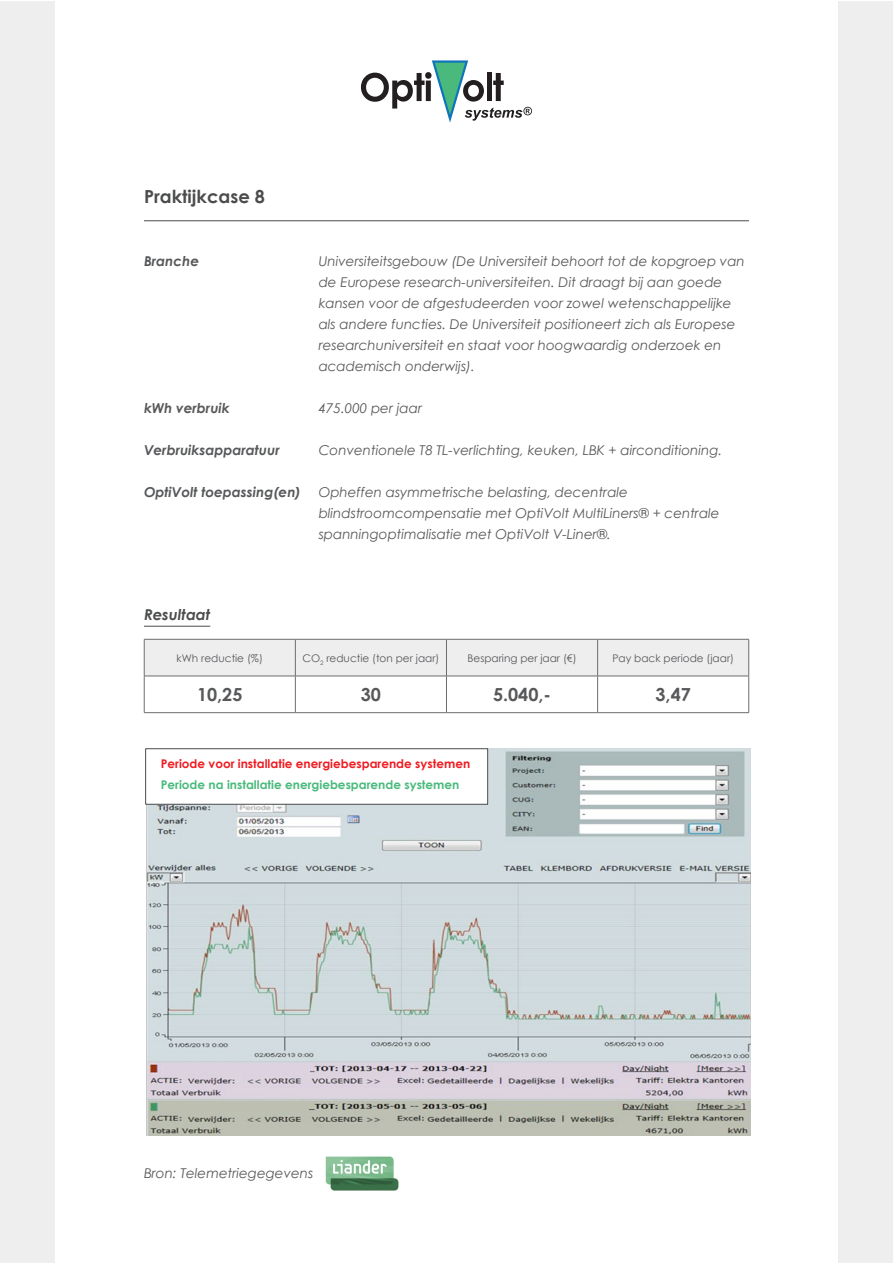
<style>
.page{position:relative;width:893px;height:1263px;background:#fff}
.page>*{position:absolute;margin:0;border:0;box-sizing:border-box;transform-origin:0 0}
.t1{font:700 18px "Century Gothic";color:#57585a}
.t2{font:700 18px "Century Gothic";color:#4b4c4d}
.t3{font:italic 700 15px "Century Gothic";color:#4b4c4d}
.t4{font:italic 700 13.65px "Century Gothic";color:#57585a}
.t5{font:italic 13.5px/21px "Century Gothic";color:#57585a}
.t6{font:700 12px "Century Gothic";color:#ee1d23}
.t7{font:700 12px "Century Gothic";color:#49ba7c}
.t8{font:10.5px "Century Gothic";color:#57585a}
</style>
<div class="page">
<div style="left:0;top:1px;width:54px;height:1262px;background:#eeeeef"></div>
<hr style="left:144px;top:220px;width:605px;height:1px;background:#4b4c4d">
<div style="left:839px;top:1px;width:54px;height:1262px;background:#eeeeef"></div>
<svg style="left:361px;top:60px;width:171px;height:63px"></svg>
<img style="left:147px;top:748px;width:604px;height:387px">
<div style="left:145px;top:640px;width:603px;height:36px;background:#eeeeef"></div>
<hr style="left:295px;top:639px;width:1px;height:37px;background:#6c6d70">
<hr style="left:597px;top:639px;width:1px;height:37px;background:#6c6d70">
<hr style="left:144px;top:676px;width:151px;height:1px;background:#6c6d70">
<hr style="left:295px;top:676px;width:151px;height:1px;background:#6c6d70">
<hr style="left:295px;top:676px;width:1px;height:36px;background:#6c6d70">
<hr style="left:446px;top:676px;width:152px;height:1px;background:#6c6d70">
<hr style="left:598px;top:676px;width:151px;height:1px;background:#6c6d70">
<hr style="left:597px;top:676px;width:1px;height:36px;background:#6c6d70">
<hr style="left:446px;top:639px;width:1px;height:37px;background:#6c6d70">
<hr style="left:446px;top:676px;width:1px;height:36px;background:#6c6d70">
<hr style="left:144px;top:639px;width:151px;height:1px;background:#6c6d70">
<hr style="left:144px;top:639px;width:1px;height:37px;background:#6c6d70">
<hr style="left:295px;top:639px;width:151px;height:1px;background:#6c6d70">
<hr style="left:446px;top:639px;width:152px;height:1px;background:#6c6d70">
<hr style="left:598px;top:639px;width:151px;height:1px;background:#6c6d70">
<hr style="left:748px;top:639px;width:1px;height:37px;background:#6c6d70">
<hr style="left:144px;top:676px;width:1px;height:36px;background:#6c6d70">
<hr style="left:748px;top:676px;width:1px;height:36px;background:#6c6d70">
<hr style="left:144px;top:712px;width:151px;height:1px;background:#6c6d70">
<hr style="left:295px;top:712px;width:151px;height:1px;background:#6c6d70">
<hr style="left:446px;top:712px;width:152px;height:1px;background:#6c6d70">
<hr style="left:598px;top:712px;width:151px;height:1px;background:#6c6d70">
<hr style="left:144px;top:626px;width:66px;height:1px;background:#4b4c4d">
<img style="left:326px;top:1156px;width:72px;height:34px">
<div style="left:146px;top:749px;width:342px;height:55px;background:#fff"></div>
<div style="left:145px;top:748px;width:343px;height:56px;border:1px solid #4b4c4d"></div>
<div style="left:162px;top:1102px;width:147px;height:10px;background:#bdc0b1"></div>
<div style="left:164px;top:1064px;width:146px;height:9px;background:#ddd3e0"></div>
<h1 class="t2" style="left:144px;top:183px;width:122px">Praktijkcase 8</h1>
<p class="t4" style="left:144px;top:250px;width:57px">Branche</p>
<p class="t4" style="left:144px;top:397px;width:87px">kWh verbruik</p>
<p class="t4" style="left:144px;top:439px;width:137px">Verbruiksapparatuur</p>
<p class="t4" style="left:144px;top:481px;width:158px">OptiVolt toepassing(en)</p>
<p class="t5" style="left:319px;top:250px;width:428px">Universiteitsgebouw (De Universiteit behoort tot de kopgroep van de Europese research-universiteiten. Dit draagt bij aan goede kansen voor de afgestudeerden voor zowel wetenschappelijke als andere functies. De Universiteit positioneert zich als Europese researchuniversiteit en staat voor hoogwaardig onderzoek en academisch onderwijs).</p>
<p class="t5" style="left:319px;top:397px;width:105px">475.000 per jaar</p>
<p class="t5" style="left:319px;top:439px;width:405px">Conventionele T8 TL-verlichting, keuken, LBK + airconditioning.</p>
<p class="t5" style="left:319px;top:481px;width:402px">Opheffen asymmetrische belasting, decentrale blindstroomcompensatie met OptiVolt MultiLiners® + centrale spanningoptimalisatie met OptiVolt V-Liner®.</p>
<p class="t3" style="left:144px;top:603px;width:68px">Resultaat</p>
<p class="t8" style="left:177px;top:650px;width:88px">kWh reductie (%)</p>
<p class="t8" style="left:302px;top:650px;width:138px">CO<sub>2</sub> reductie (ton per jaar)</p>
<p class="t8" style="left:467px;top:650px;width:111px">Besparing per jaar (€)</p>
<p class="t8" style="left:612px;top:650px;width:123px">Pay back periode (jaar)</p>
<h1 class="t1" style="left:197px;top:681px;width:47px">10,25</h1>
<h1 class="t1" style="left:361px;top:681px;width:22px">30</h1>
<h1 class="t1" style="left:493px;top:681px;width:59px">5.040,-</h1>
<h1 class="t1" style="left:655px;top:681px;width:37px">3,47</h1>
<p class="t6" style="left:161px;top:755px;width:311px">Periode voor installatie energiebesparende systemen</p>
<p class="t7" style="left:161px;top:776px;width:300px">Periode na installatie energiebesparende systemen</p>
<p class="t5" style="left:144px;top:1162px;width:171px">Bron: Telemetriegegevens</p>
</div>
